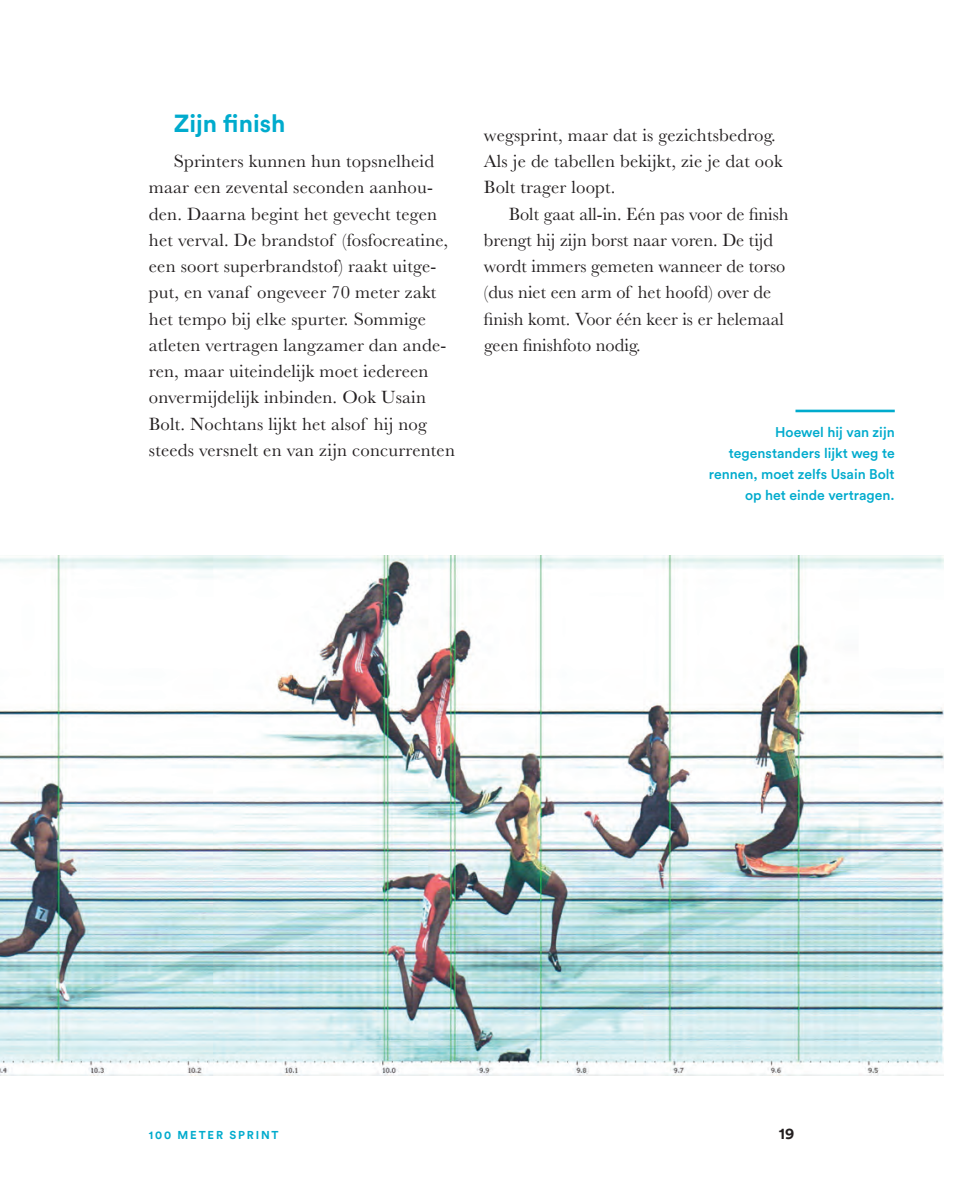
<style>
.page{position:relative;width:968px;height:1191px;background:#fff}
.page>*{position:absolute;margin:0;border:0;box-sizing:border-box;transform-origin:0 0}
.Tussentitel{font:24.5px "Circular Std Bold";color:#00abcd}
.Brood_Insprong{font:18.38px/26.2px "Baskerville";letter-spacing:.01em;color:#231f20}
.t1{font:15.75px "Circular Std Bold";color:#231f20}
.Bijschrift_dun_recht{font:14px/21px "Circular Std Medium";color:#00abcd;text-align:right}
.t2{font:11.38px "Circular Std Bold";color:#00abcd}
</style>
<div class="page">
<img style="left:0;top:555px;width:943px;height:520px">
<hr style="left:795px;top:409px;width:99px;height:3px;background:#00abcd">
<p class="Tussentitel" style="left:174px;top:108px;width:113px">ZIJN FINISH</p>
<p class="Brood_Insprong" style="left:149px;top:148px;width:307px;text-indent:25px">Sprinters kunnen hun topsnelheid maar een zevental seconden aanhou&shy;den. Daarna begint het gevecht tegen het verval. De brandstof (fosfocreatine, een soort superbrandstof) raakt uitge&shy;put, en vanaf ongeveer 70 meter zakt het tempo bij elke spurter. Sommige atleten vertragen langzamer dan ande&shy;ren, maar uiteindelijk moet iedereen onvermijdelijk inbinden. Ook Usain Bolt. Nochtans lijkt het alsof hij nog steeds versnelt en van zijn concurrenten</p>
<p class="Brood_Insprong" style="left:484px;top:122px;width:300px">wegsprint, maar dat is gezichtsbedrog.<br>Als je de tabellen bekijkt, zie je dat ook<br>Bolt trager loopt.</p>
<p class="Brood_Insprong" style="left:484px;top:201px;width:306px;text-indent:25px">Bolt gaat all-in. Eén pas voor de finish brengt hij zijn borst naar voren. De tijd wordt immers gemeten wanneer de torso (dus niet een arm of het hoofd) over de finish komt. Voor één keer is er helemaal geen finishfoto nodig.</p>
<p class="Bijschrift_dun_recht" style="left:708px;top:421px;width:187px">Hoewel hij van zijn tegenstanders lijkt weg te rennen, moet zelfs Usain Bolt op het einde vertragen.</p>
<p class="t2" style="left:149px;top:1127px;width:39px">100 METER</p>
<p class="t2" style="left:229px;top:1127px;width:10px">SPRINT</p>
<p class="t1" style="left:778px;top:1123px;width:17px">19</p>
</div>
